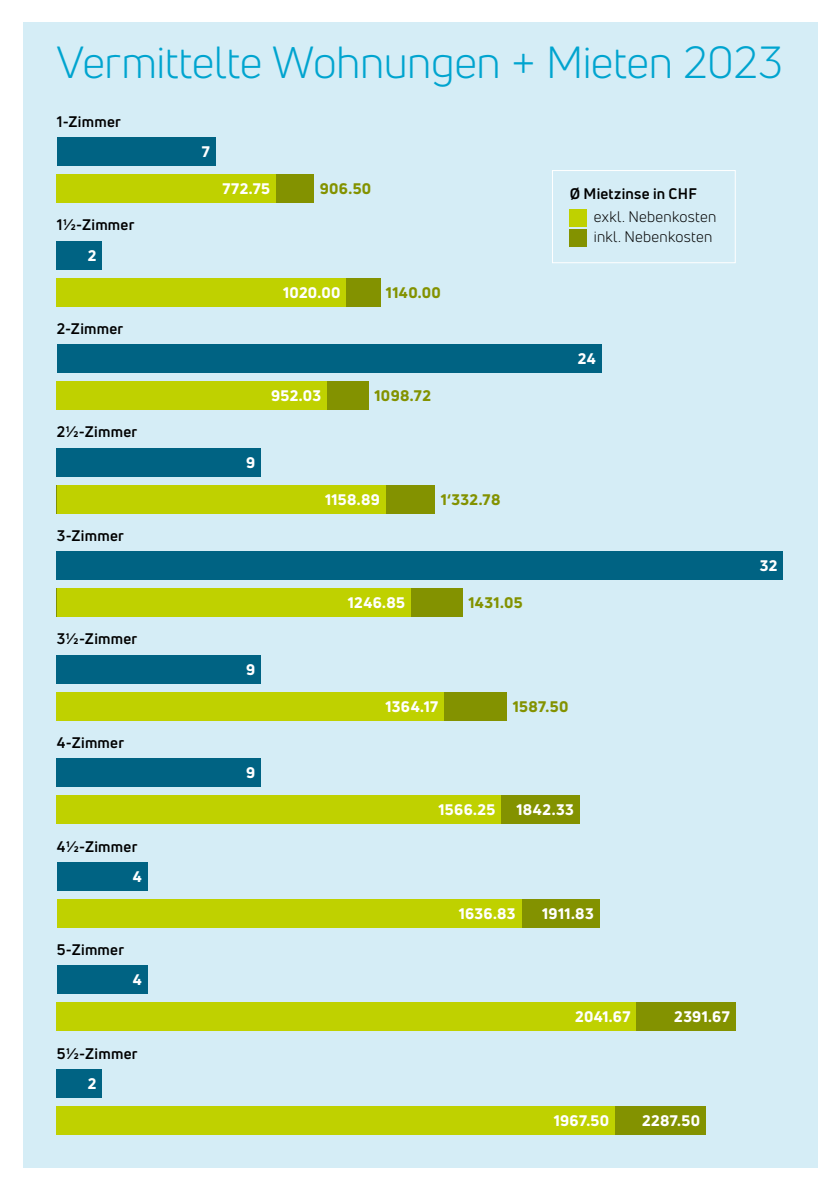
<style>
.page{position:relative;width:840px;height:1191px;background:#fff}
.page>*{position:absolute;margin:0;border:0;box-sizing:border-box;transform-origin:0 0}
.IG_Haupttitel_Light{font:44px "Uni Neue";letter-spacing:-.01em;color:#00a4cf}
.IG_Legende__7_5pt{font:700 15px "Uni Neue";letter-spacing:.02em;color:#000}
.IG_Lauftext__9pt{font:800 15px "Uni Neue";letter-spacing:.025em;color:#fff}
.IG_Lauftext__9pt-2{font:800 15px "Uni Neue";letter-spacing:.02em;color:#839200}
.IG_Legende__7_5pt-2{font:15px "Uni Neue";letter-spacing:.02em;color:#000}
</style>
<div class="page">
<div style="left:23px;top:23px;width:793px;height:1145px;background:#d5edf6"></div>
<div style="left:569px;top:209px;width:17px;height:17px;background:#bfd100"></div>
<div style="left:569px;top:229px;width:17px;height:17px;background:#839200"></div>
<div style="left:552px;top:170px;width:183px;height:93px;border:1px solid #fff"></div>
<div style="left:57px;top:137px;width:158px;height:29px;background:#006383"></div>
<div style="left:57px;top:174px;width:257px;height:29px;background:#839200"></div>
<div style="left:57px;top:174px;width:219px;height:29px;background:#bfd100"></div>
<div style="left:57px;top:241px;width:45px;height:28px;background:#006383"></div>
<div style="left:57px;top:278px;width:323px;height:28px;background:#839200"></div>
<div style="left:57px;top:278px;width:289px;height:28px;background:#bfd100"></div>
<div style="left:57px;top:344px;width:544px;height:29px;background:#006383"></div>
<div style="left:57px;top:381px;width:312px;height:29px;background:#839200"></div>
<div style="left:57px;top:381px;width:270px;height:29px;background:#bfd100"></div>
<div style="left:57px;top:448px;width:204px;height:28px;background:#006383"></div>
<div style="left:57px;top:485px;width:378px;height:28px;background:#839200"></div>
<div style="left:57px;top:485px;width:328px;height:28px;background:#bfd100"></div>
<div style="left:57px;top:588px;width:405px;height:29px;background:#839200"></div>
<div style="left:57px;top:551px;width:725px;height:29px;background:#006383"></div>
<div style="left:57px;top:588px;width:353px;height:29px;background:#bfd100"></div>
<div style="left:57px;top:655px;width:204px;height:28px;background:#006383"></div>
<div style="left:57px;top:692px;width:450px;height:28px;background:#839200"></div>
<div style="left:57px;top:692px;width:386px;height:28px;background:#bfd100"></div>
<div style="left:57px;top:758px;width:204px;height:29px;background:#006383"></div>
<div style="left:57px;top:795px;width:522px;height:29px;background:#839200"></div>
<div style="left:57px;top:795px;width:444px;height:29px;background:#bfd100"></div>
<div style="left:57px;top:862px;width:90px;height:28px;background:#006383"></div>
<div style="left:57px;top:899px;width:542px;height:28px;background:#839200"></div>
<div style="left:57px;top:899px;width:464px;height:28px;background:#bfd100"></div>
<div style="left:57px;top:965px;width:90px;height:29px;background:#006383"></div>
<div style="left:57px;top:1002px;width:678px;height:29px;background:#839200"></div>
<div style="left:57px;top:1002px;width:579px;height:29px;background:#bfd100"></div>
<div style="left:57px;top:1106px;width:648px;height:28px;background:#839200"></div>
<div style="left:57px;top:1069px;width:45px;height:28px;background:#006383"></div>
<div style="left:57px;top:1106px;width:557px;height:28px;background:#bfd100"></div>
<p class="IG_Haupttitel_Light" style="left:57px;top:36px;width:727px">Vermittelte Wohnungen + Mieten 2023</p>
<p class="IG_Legende__7_5pt" style="left:57px;top:112px;width:66px">1-Zimmer</p>
<p class="IG_Legende__7_5pt" style="left:57px;top:215px;width:79px">11/2-Zimmer</p>
<p class="IG_Lauftext__9pt" style="left:88px;top:245px;width:10px">2</p>
<p class="IG_Legende__7_5pt" style="left:57px;top:319px;width:68px">2-Zimmer</p>
<p class="IG_Legende__7_5pt" style="left:57px;top:422px;width:82px">21/2-Zimmer</p>
<p class="IG_Legende__7_5pt" style="left:57px;top:526px;width:69px">3-Zimmer</p>
<p class="IG_Legende__7_5pt" style="left:57px;top:629px;width:82px">31/2-Zimmer</p>
<p class="IG_Legende__7_5pt" style="left:57px;top:733px;width:69px">4-Zimmer</p>
<p class="IG_Legende__7_5pt" style="left:57px;top:836px;width:82px">41/2-Zimmer</p>
<p class="IG_Lauftext__9pt" style="left:133px;top:866px;width:10px">4</p>
<p class="IG_Legende__7_5pt" style="left:57px;top:940px;width:69px">5-Zimmer</p>
<p class="IG_Lauftext__9pt" style="left:133px;top:970px;width:10px">4</p>
<p class="IG_Legende__7_5pt" style="left:57px;top:1043px;width:82px">51/2-Zimmer</p>
<p class="IG_Lauftext__9pt" style="left:88px;top:1073px;width:10px">2</p>
<p class="IG_Lauftext__9pt" style="left:202px;top:142px;width:10px">7</p>
<p class="IG_Lauftext__9pt" style="left:222px;top:178px;width:49px">772.75</p>
<p class="IG_Lauftext__9pt-2" style="left:319px;top:178px;width:53px">906.50</p>
<p class="IG_Lauftext__9pt" style="left:283px;top:282px;width:59px">1020.00</p>
<p class="IG_Lauftext__9pt-2" style="left:386px;top:282px;width:57px">1140.00</p>
<p class="IG_Lauftext__9pt" style="left:271px;top:385px;width:52px">952.03</p>
<p class="IG_Lauftext__9pt-2" style="left:374px;top:385px;width:58px">1098.72</p>
<p class="IG_Lauftext__9pt" style="left:246px;top:452px;width:11px">9</p>
<p class="IG_Lauftext__9pt" style="left:325px;top:489px;width:56px">1158.89</p>
<p class="IG_Lauftext__9pt-2" style="left:440px;top:489px;width:61px">1‘332.78</p>
<p class="IG_Legende__7_5pt" style="left:569px;top:184px;width:128px">Ø Mietzinse in CHF</p>
<p class="IG_Legende__7_5pt-2" style="left:593px;top:208px;width:124px">exkl. Nebenkosten</p>
<p class="IG_Legende__7_5pt-2" style="left:593px;top:228px;width:120px">inkl. Nebenkosten</p>
<p class="IG_Lauftext__9pt" style="left:577px;top:349px;width:20px">24</p>
<p class="IG_Lauftext__9pt" style="left:246px;top:659px;width:11px">9</p>
<p class="IG_Lauftext__9pt" style="left:246px;top:763px;width:11px">9</p>
<p class="IG_Lauftext__9pt" style="left:347px;top:592px;width:59px">1246.85</p>
<p class="IG_Lauftext__9pt-2" style="left:468px;top:592px;width:56px">1431.05</p>
<p class="IG_Lauftext__9pt" style="left:385px;top:696px;width:54px">1364.17</p>
<p class="IG_Lauftext__9pt-2" style="left:512px;top:696px;width:57px">1587.50</p>
<p class="IG_Lauftext__9pt" style="left:438px;top:799px;width:58px">1566.25</p>
<p class="IG_Lauftext__9pt" style="left:516px;top:799px;width:59px">1842.33</p>
<p class="IG_Lauftext__9pt" style="left:759px;top:556px;width:19px">32</p>
<p class="IG_Lauftext__9pt" style="left:458px;top:903px;width:58px">1636.83</p>
<p class="IG_Lauftext__9pt" style="left:541px;top:903px;width:53px">1911.83</p>
<p class="IG_Lauftext__9pt" style="left:574px;top:1006px;width:57px">2041.67</p>
<p class="IG_Lauftext__9pt" style="left:673px;top:1006px;width:57px">2391.67</p>
<p class="IG_Lauftext__9pt" style="left:553px;top:1110px;width:57px">1967.50</p>
<p class="IG_Lauftext__9pt" style="left:641px;top:1110px;width:59px">2287.50</p>
</div>
